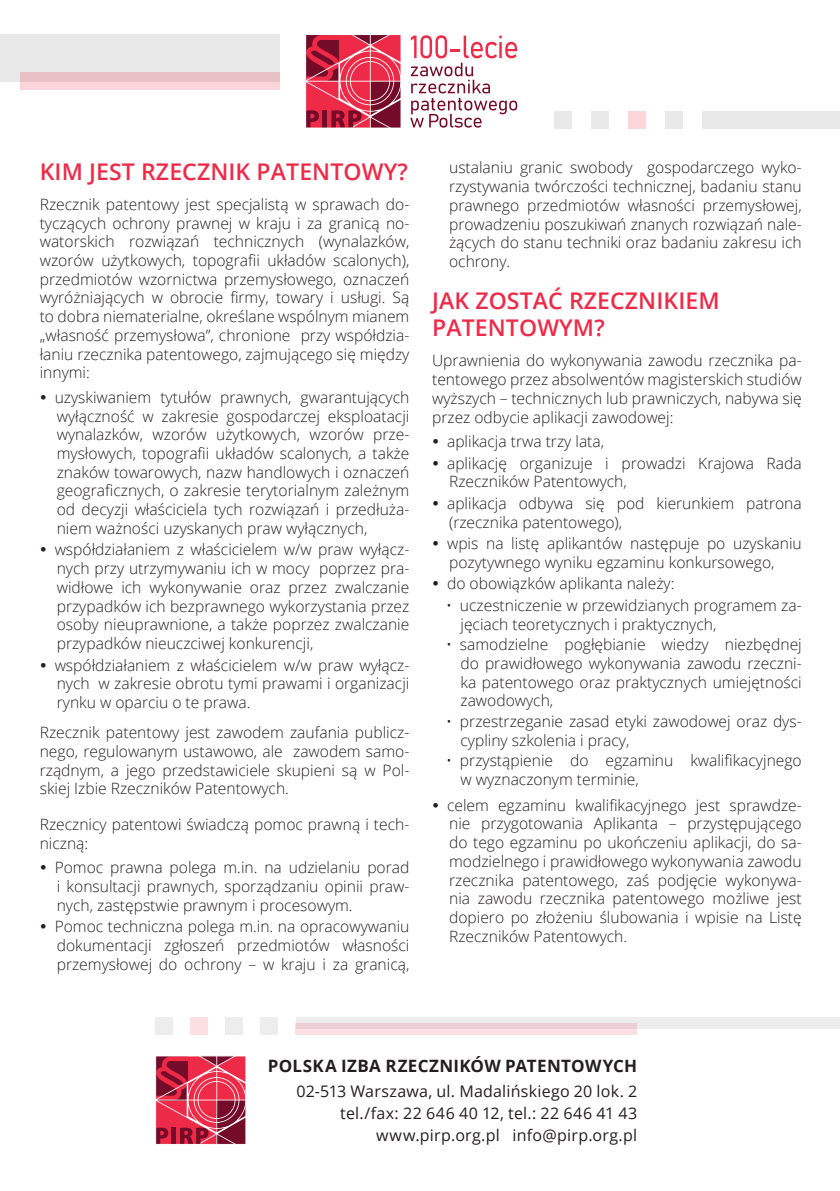
<style>
.page{position:relative;width:840px;height:1191px;background:#fff}
.page>*{position:absolute;margin:0;border:0;box-sizing:border-box;transform-origin:0 0}
.t1{font:600 23px/27.6px "Open Sans";letter-spacing:.005em;color:#ed2a47}
.t2{font:700 17px "Open Sans";letter-spacing:.02em;color:#231f20}
.t3{font:16px/22px "Open Sans";letter-spacing:.015em;color:#231f20;text-align:right}
.t4{font:300 15.6px/18.8px "Open Sans";color:#231f20;text-align:justify}
</style>
<div class="page">
<div style="left:295px;top:1017px;width:544px;height:12px;background:#ededed"></div>
<div style="left:155px;top:1017px;width:17px;height:17px;background:#ededed"></div>
<div style="left:190px;top:1017px;width:17px;height:17px;background:#fcdfe3"></div>
<div style="left:225px;top:1017px;width:17px;height:17px;background:#ededed"></div>
<div style="left:261px;top:1017px;width:17px;height:17px;background:#ededed"></div>
<svg style="left:295px;top:1023px;width:342px;height:11px;background:#f2d5da"></svg>
<div style="left:0;top:34px;width:280px;height:47px;background:#e9e9e9"></div>
<div style="left:20px;top:72px;width:260px;height:18px;background:linear-gradient(to right,#f2cbd1,#f1cbd0)"></div>
<div style="left:702px;top:111px;width:137px;height:18px;background:#e9e9e9"></div>
<div style="left:553px;top:111px;width:18px;height:18px;background:#e9e9e9"></div>
<div style="left:591px;top:111px;width:17px;height:18px;background:#e9e9e9"></div>
<div style="left:628px;top:111px;width:17px;height:18px;background:#fbd5da"></div>
<div style="left:665px;top:111px;width:18px;height:18px;background:#e9e9e9"></div>
<svg style="left:305px;top:34px;width:96px;height:94px;background:#ca3d56"></svg>
<svg style="left:410px;top:35px;width:107px;height:93px"></svg>
<svg style="left:155px;top:1056px;width:91px;height:89px;background:#c93d56"></svg>
<h1 class="t1" style="left:40px;top:157px;width:369px">KIM JEST RZECZNIK PATENTOWY?</h1>
<p class="t4" style="left:40px;top:194px;width:371px">Rzecznik patentowy jest specjalistą w sprawach do&shy;tyczących ochrony prawnej w kraju i za granicą no&shy;watorskich rozwiązań technicznych (wynalazków, wzorów użytkowych, topografii układów scalonych), przedmiotów wzornictwa przemysłowego, oznaczeń wyróżniających w obrocie firmy, towary i usługi. Są to dobra niematerialne, określane wspólnym mianem „własność przemysłowa”, chronione przy współdzia&shy;łaniu rzecznika patentowego, zajmującego się między innymi:</p>
<p class="t4" style="left:55px;top:387px;width:356px">uzyskiwaniem tytułów prawnych, gwarantujących wyłączność w zakresie gospodarczej eksploatacji wynalazków, wzorów użytkowych, wzorów prze&shy;mysłowych, topografii układów scalonych, a także znaków towarowych, nazw handlowych i oznaczeń geograficznych, o zakresie terytorialnym zależnym od decyzji właściciela tych rozwiązań i przedłuża&shy;niem ważności uzyskanych praw wyłącznych,</p>
<p class="t4" style="left:55px;top:540px;width:356px">współdziałaniem z właścicielem w/w praw wyłącz&shy;nych przy utrzymywaniu ich w mocy poprzez pra&shy;widłowe ich wykonywanie oraz przez zwalczanie przypadków ich bezprawnego wykorzystania przez osoby nieuprawnione, a także poprzez zwalczanie przypadków nieuczciwej konkurencji,</p>
<p class="t4" style="left:55px;top:655px;width:356px">współdziałaniem z właścicielem w/w praw wyłącz&shy;nych w zakresie obrotu tymi prawami i organizacji rynku w oparciu o te prawa.</p>
<p class="t4" style="left:40px;top:722px;width:371px">Rzecznik patentowy jest zawodem zaufania publicz&shy;nego, regulowanym ustawowo, ale zawodem samo&shy;rządnym, a jego przedstawiciele skupieni są w Pol&shy;skiej Izbie Rzeczników Patentowych.</p>
<p class="t4" style="left:40px;top:814px;width:371px">Rzecznicy patentowi świadczą pomoc prawną i tech&shy;niczną:</p>
<p class="t4" style="left:55px;top:857px;width:356px">Pomoc prawna polega m.in. na udzielaniu porad i konsultacji prawnych, sporządzaniu opinii praw&shy;nych, zastępstwie prawnym i procesowym.</p>
<p class="t4" style="left:55px;top:916px;width:356px">Pomoc techniczna polega m.in. na opracowywaniu dokumentacji zgłoszeń przedmiotów własności przemysłowej do ochrony – w kraju i za granicą,</p>
<p class="t4" style="left:449px;top:158px;width:354px">ustalaniu granic swobody gospodarczego wyko&shy;rzystywania twórczości technicznej, badaniu stanu prawnego przedmiotów własności przemysłowej, prowadzeniu poszukiwań znanych rozwiązań nale&shy;żących do stanu techniki oraz badaniu zakresu ich ochrony.</p>
<h1 class="t1" style="left:432px;top:286px;width:289px">JAK ZOSTAĆ RZECZNIKIEM<br>PATENTOWYM?</h1>
<p class="t4" style="left:432px;top:351px;width:371px">Uprawnienia do wykonywania zawodu rzecznika pa&shy;tentowego przez absolwentów magisterskich studiów wyższych – technicznych lub prawniczych, nabywa się przez odbycie aplikacji zawodowej:</p>
<p class="t4" style="left:447px;top:430px;width:356px;line-height:21.6px">aplikacja trwa trzy lata,<br>aplikację organizuje i prowadzi Krajowa Rada</p>
<p class="t4" style="left:447px;top:470px;width:356px;line-height:21.6px">Rzeczników Patentowych,<br>aplikacja odbywa się pod kierunkiem patrona</p>
<p class="t4" style="left:447px;top:511px;width:356px;line-height:21.6px">(rzecznika patentowego),<br>wpis na listę aplikantów następuje po uzyskaniu</p>
<p class="t4" style="left:447px;top:551px;width:329px;line-height:21.6px">pozytywnego wyniku egzaminu konkursowego, do obowiązków aplikanta należy:</p>
<p class="t4" style="left:460px;top:595px;width:342px;text-indent:-14px">• uczestniczenie w przewidzianych programem za&shy;jęciach teoretycznych i praktycznych,</p>
<p class="t4" style="left:460px;top:634px;width:342px;text-indent:-14px">• samodzielne pogłębianie wiedzy niezbędnej do prawidłowego wykonywania zawodu rzeczni&shy;ka patentowego oraz praktycznych umiejętności zawodowych,</p>
<p class="t4" style="left:460px;top:711px;width:342px;text-indent:-14px">• przestrzeganie zasad etyki zawodowej oraz dys&shy;cypliny szkolenia i pracy,</p>
<p class="t4" style="left:460px;top:750px;width:342px;text-indent:-14px">• przystąpienie do egzaminu kwalifikacyjnego w wyznaczonym terminie,</p>
<p class="t4" style="left:447px;top:795px;width:356px">celem egzaminu kwalifikacyjnego jest sprawdze&shy;nie przygotowania Aplikanta – przystępującego do tego egzaminu po ukończeniu aplikacji, do sa&shy;modzielnego i prawidłowego wykonywania zawodu rzecznika patentowego, zaś podjęcie wykonywa&shy;nia zawodu rzecznika patentowego możliwe jest dopiero po złożeniu ślubowania i wpisie na Listę Rzeczników Patentowych.</p>
<p class="t2" style="left:267px;top:1054px;width:371px">POLSKA IZBA RZECZNIKÓW PATENTOWYCH</p>
<p class="t3" style="left:296px;top:1080px;width:342px">02-513 Warszawa, ul. Madalińskiego 20 lok. 2 tel./fax: 22 646 40 12, tel.: 22 646 41 43 www.pirp.org.pl info@pirp.org.pl</p>
</div>
